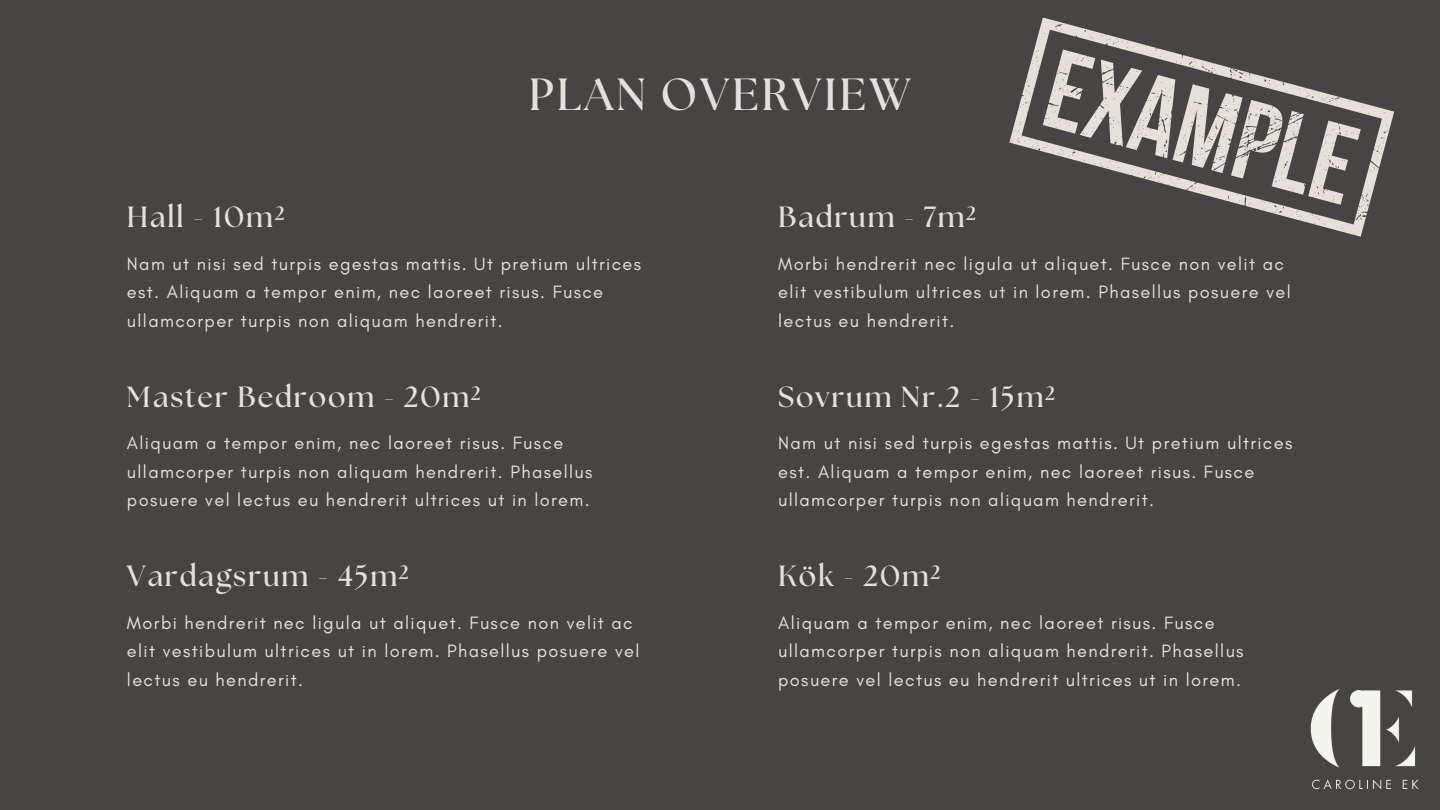
<style>
.page{position:relative;width:1440px;height:810px;background:#474544}
.page>*{position:absolute;margin:0;border:0;box-sizing:border-box;transform-origin:0 0}
.t1{font:700 45px "The Seasons";letter-spacing:.06em;color:#e6e0da}
.t2{font:700 29.2px "The Seasons";letter-spacing:.06em;color:#e6e0da}
.t3{font:18.2px/28.5px "Glacial Indifference";letter-spacing:.075em;color:#e6e0da}
</style>
<div class="page">
<img style="left:1310px;top:689px;width:109px;height:101px">
<svg style="left:1009px;top:18px;width:385px;height:218px"></svg>
<p class="t2" style="left:127px;top:204px;width:160px">Hall - 10m²</p>
<p class="t1" style="left:529px;top:74px;width:384px">PLAN OVERVIEW</p>
<h1 class="t2" style="left:778px;top:204px;width:200px">Badrum - 7m²</h1>
<h2 class="t3" style="left:127px;top:249px;width:516px">Nam ut nisi sed turpis egestas mattis. Ut pretium ultrices est. Aliquam a tempor enim, nec laoreet risus. Fusce ullamcorper turpis non aliquam hendrerit.</h2>
<p class="t2" style="left:127px;top:384px;width:356px">Master Bedroom - 20m²</p>
<h2 class="t3" style="left:127px;top:429px;width:467px">Aliquam a tempor enim, nec laoreet risus. Fusce ullamcorper turpis non aliquam hendrerit. Phasellus posuere vel lectus eu hendrerit ultrices ut in lorem.</h2>
<p class="t2" style="left:127px;top:563px;width:284px">Vardagsrum - 45m²</p>
<h2 class="t3" style="left:127px;top:608px;width:514px">Morbi hendrerit nec ligula ut aliquet. Fusce non velit ac elit vestibulum ultrices ut in lorem. Phasellus posuere vel lectus eu hendrerit.</h2>
<p class="t3" style="left:778px;top:249px;width:514px">Morbi hendrerit nec ligula ut aliquet. Fusce non velit ac elit vestibulum ultrices ut in lorem. Phasellus posuere vel lectus eu hendrerit.</p>
<p class="t2" style="left:778px;top:384px;width:279px">Sovrum Nr.2 - 15m²</p>
<h2 class="t3" style="left:778px;top:429px;width:516px">Nam ut nisi sed turpis egestas mattis. Ut pretium ultrices est. Aliquam a tempor enim, nec laoreet risus. Fusce ullamcorper turpis non aliquam hendrerit.</h2>
<p class="t2" style="left:778px;top:563px;width:164px">Kök - 20m²</p>
<h2 class="t3" style="left:778px;top:608px;width:467px">Aliquam a tempor enim, nec laoreet risus. Fusce ullamcorper turpis non aliquam hendrerit. Phasellus posuere vel lectus eu hendrerit ultrices ut in lorem.</h2>
</div>
